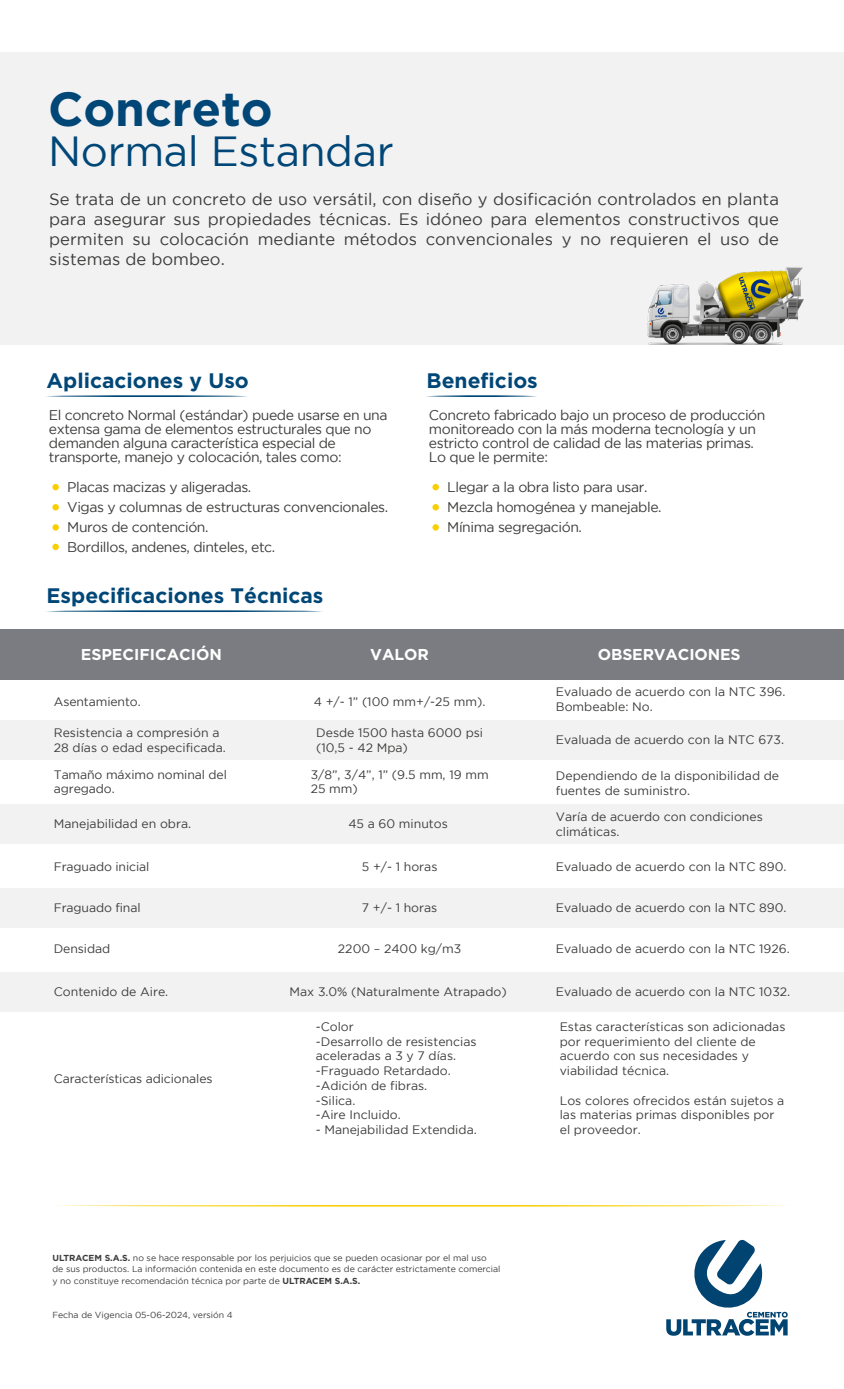
<style>
.page{position:relative;width:844px;height:1389px;background:#fff}
.page>*{position:absolute;margin:0;border:0;box-sizing:border-box;transform-origin:0 0}
.t1{font:700 47.95px "Gotham";letter-spacing:-.005em;color:#004677}
.t2{font:42px "Gotham";letter-spacing:-.01em;color:#004677}
.t3{font:700 21px "Gotham";color:#004777}
.t4{font:16.62px/19.9px "Gotham";color:#3c3c3b;text-align:justify}
.t5{font:700 15.75px "Gotham";color:#fff}
.t6{font:14px/14px "Gotham";letter-spacing:-.03em;color:#3c3c3b}
.t7{font:12.25px/14.7px "Gotham";color:#3c3c3b}
.t8{font:8.75px/11.4px "Gotham";color:#3c3c3b}
.s1{font-weight:700}
</style>
<div class="page">
<div style="left:0;top:52px;width:843px;height:293px;background:#f2f2f2"></div>
<svg style="left:666px;top:1239px;width:121px;height:97px"></svg>
<svg style="left:58px;top:1205px;width:728px;height:2px"></svg>
<div style="left:52px;top:484px;width:7px;height:6px;background:#f9cf00;border-radius:50%"></div>
<div style="left:52px;top:504px;width:7px;height:6px;background:#f9cf00;border-radius:50%"></div>
<div style="left:52px;top:524px;width:7px;height:7px;background:#f9cf00;border-radius:50%"></div>
<div style="left:52px;top:544px;width:7px;height:6px;background:#f9cf00;border-radius:50%"></div>
<svg style="left:46px;top:395px;width:201px;height:2px"></svg>
<img style="left:647px;top:267px;width:157px;height:78px">
<div style="left:432px;top:484px;width:7px;height:6px;background:#f9cf00;border-radius:50%"></div>
<div style="left:432px;top:504px;width:7px;height:6px;background:#f9cf00;border-radius:50%"></div>
<div style="left:432px;top:524px;width:7px;height:7px;background:#f9cf00;border-radius:50%"></div>
<svg style="left:426px;top:395px;width:111px;height:2px"></svg>
<svg style="left:46px;top:610px;width:276px;height:2px"></svg>
<div style="left:0;top:720px;width:843px;height:40px;background:#f2f2f2"></div>
<div style="left:0;top:630px;width:843px;height:50px;background:#7a7c81"></div>
<div style="left:0;top:805px;width:843px;height:39px;background:#f2f2f2"></div>
<div style="left:0;top:889px;width:843px;height:39px;background:#f2f2f2"></div>
<div style="left:0;top:973px;width:843px;height:39px;background:#f2f2f2"></div>
<h1 class="t1" style="left:48px;top:82px;width:226px">Concreto</h1>
<h2 class="t2" style="left:48px;top:128px;width:347px">Normal Estandar</h2>
<p class="t4" style="left:49px;top:189px;width:731px">Se trata de un concreto de uso versátil, con diseño y dosificación controlados en planta para asegurar sus propiedades técnicas. Es idóneo para elementos constructivos que permiten su colocación mediante métodos convencionales y no requieren el uso de sistemas de bombeo.</p>
<h3 class="t3" style="left:47px;top:368px;width:204px">Aplicaciones y Uso</h3>
<p class="t6" style="left:49px;top:408px;width:340px">El concreto Normal (estándar) puede usarse en una extensa gama de elementos estructurales que no demanden alguna característica especial de transporte, manejo y colocación, tales como:</p>
<p class="t6" style="left:67px;top:477px;width:322px;line-height:19.9px">Placas macizas y aligeradas.<br>Vigas y columnas de estructuras convencionales.<br>Muros de contención.<br>Bordillos, andenes, dinteles, etc.</p>
<h3 class="t3" style="left:426px;top:368px;width:113px">Beneficios</h3>
<p class="t6" style="left:429px;top:408px;width:338px">Concreto fabricado bajo un proceso de producción monitoreado con la más moderna tecnología y un estricto control de calidad de las materias primas.<br>Lo que le permite:</p>
<p class="t6" style="left:447px;top:477px;width:216px;line-height:20.1px">Llegar a la obra listo para usar.<br>Mezcla homogénea y manejable.<br>Mínima segregación.</p>
<h3 class="t3" style="left:47px;top:583px;width:278px">Especificaciones Técnicas</h3>
<p class="t5" style="left:81px;top:646px;width:143px">ESPECIFICACIÓN</p>
<p class="t5" style="left:370px;top:645px;width:60px">VALOR</p>
<p class="t5" style="left:597px;top:645px;width:144px">OBSERVACIONES</p>
<p class="t7" style="left:54px;top:694px;width:88px">Asentamiento.</p>
<p class="t7" style="left:314px;top:694px;width:173px">4 +/- 1” (100 mm+/-25 mm).</p>
<p class="t7" style="left:316px;top:725px;width:168px">Desde 1500 hasta 6000 psi (10,5 - 42 Mpa)</p>
<p class="t7" style="left:555px;top:684px;width:231px">Evaluado de acuerdo con la NTC 396.<br>Bombeable: No.</p>
<p class="t7" style="left:555px;top:732px;width:230px">Evaluada de acuerdo con la NTC 673.</p>
<p class="t7" style="left:54px;top:725px;width:173px">Resistencia a compresión a<br>28 días o edad especificada.</p>
<p class="t7" style="left:54px;top:767px;width:174px">Tamaño máximo nominal del agregado.</p>
<p class="t7" style="left:310px;top:767px;width:179px">3/8”, 3/4”, 1” (9.5 mm, 19 mm<br>25 mm)</p>
<p class="t7" style="left:348px;top:816px;width:101px">45 a 60 minutos</p>
<p class="t7" style="left:555px;top:768px;width:225px">Dependiendo de la disponibilidad de fuentes de suministro.</p>
<p class="t7" style="left:555px;top:809px;width:208px">Varía de acuerdo con condiciones climáticas.</p>
<p class="t7" style="left:54px;top:816px;width:139px">Manejabilidad en obra.</p>
<p class="t7" style="left:54px;top:859px;width:97px">Fraguado inicial</p>
<p class="t7" style="left:362px;top:859px;width:77px">5 +/- 1 horas</p>
<p class="t7" style="left:362px;top:901px;width:77px">7 +/- 1 horas</p>
<p class="t7" style="left:555px;top:859px;width:232px">Evaluado de acuerdo con la NTC 890.</p>
<p class="t7" style="left:54px;top:901px;width:88px">Fraguado final</p>
<p class="t7" style="left:555px;top:901px;width:232px">Evaluado de acuerdo con la NTC 890.</p>
<p class="t7" style="left:54px;top:941px;width:58px">Densidad</p>
<p class="t7" style="left:338px;top:941px;width:125px">2200 – 2400 kg/m3</p>
<p class="t7" style="left:289px;top:985px;width:219px">Max 3.0% (Naturalmente Atrapado)</p>
<p class="t7" style="left:555px;top:941px;width:235px">Evaluado de acuerdo con la NTC 1926.</p>
<p class="t7" style="left:54px;top:985px;width:116px">Contenido de Aire.</p>
<p class="t7" style="left:555px;top:985px;width:236px">Evaluado de acuerdo con la NTC 1032.</p>
<p class="t7" style="left:54px;top:1071px;width:160px">Características adicionales</p>
<p class="t7" style="left:315px;top:1019px;width:162px">-Color<br>-Desarrollo de resistencias aceleradas a 3 y 7 días. -Fraguado Retardado. -Adición de fibras.<br>-Silica.<br>-Aire Incluido.</p>
<p class="t7" style="left:315px;top:1122px;width:162px">- Manejabilidad Extendida.</p>
<p class="t8" style="left:52px;top:1252px;width:449px"><span class="s1">ULTRACEM S.A.S.</span> no se hace responsable por los perjuicios que se pueden ocasionar por el mal uso<br>de sus productos. La información contenida en este documento es de carácter estrictamente comercial y no constituye recomendación técnica por parte de <span class="s1">ULTRACEM S.A.S.</span></p>
<p class="t8" style="left:52px;top:1309px;width:182px">Fecha de Vigencia 05-06-2024, versión 4</p>
<p class="t7" style="left:559px;top:1019px;width:227px">Estas características son adicionadas por requerimiento del cliente de acuerdo con sus necesidades y viabilidad técnica.</p>
<p class="t7" style="left:559px;top:1093px;width:226px">Los colores ofrecidos están sujetos a las materias primas disponibles por el proveedor.</p>
</div>
